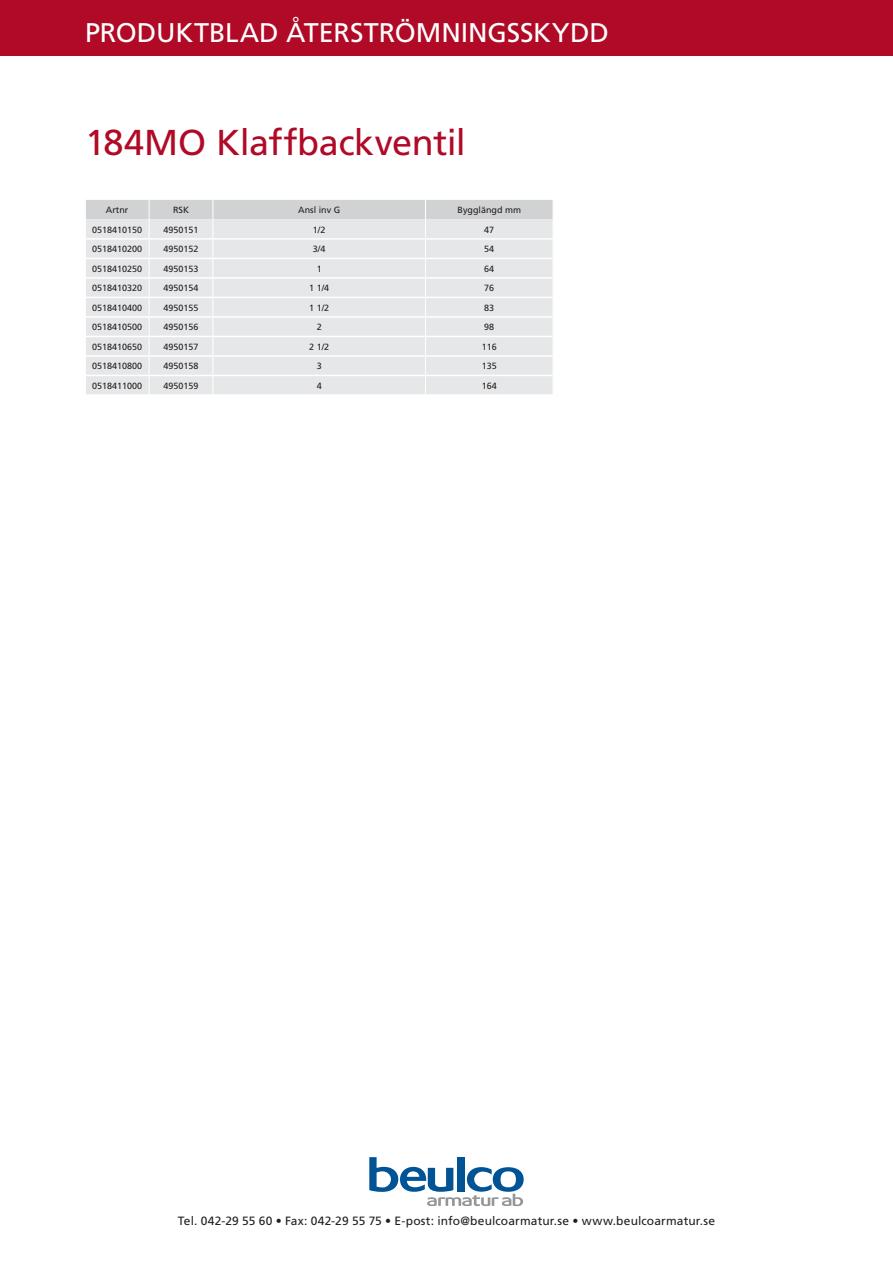
<style>
.page{position:relative;width:893px;height:1263px;background:#fff}
.page>*{position:absolute;margin:0;border:0;box-sizing:border-box;transform-origin:0 0}
.Artikelgrupp{font:36px "Frutiger LT Std";letter-spacing:-.01em;color:#b00a27}
.t1{font:27px "Frutiger LT Std";letter-spacing:-.005em;color:#fff}
.t2{font:12px "Frutiger LT Std";letter-spacing:.01em;color:#231f20}
.TabelltextC{font:9px "Frutiger LT Std";color:#231f20}
.Artnr{font:9px "Frutiger LT Std";color:#231f20}
.TabellrubrikC{font:9px "Frutiger LT Std";color:#231f20}
</style>
<div class="page">
<div style="left:0;top:0;width:893px;height:55px;background:#b00a27"></div>
<svg style="left:369px;top:1157px;width:155px;height:49px"></svg>
<svg style="left:86px;top:200px;width:467px;height:194px;background:#e5e6e8"></svg>
<hr style="left:425px;top:238px;width:128px;height:2px;background:#fff">
<hr style="left:425px;top:258px;width:128px;height:1px;background:#fff">
<hr style="left:425px;top:277px;width:128px;height:2px;background:#fff">
<hr style="left:425px;top:297px;width:128px;height:1px;background:#fff">
<hr style="left:425px;top:316px;width:128px;height:2px;background:#fff">
<hr style="left:425px;top:336px;width:128px;height:1px;background:#fff">
<hr style="left:425px;top:355px;width:128px;height:2px;background:#fff">
<hr style="left:425px;top:375px;width:128px;height:1px;background:#fff">
<h2 class="t1" style="left:85px;top:16px;width:504px">PRODUKTBLAD Återströmningsskydd</h2>
<p class="Artikelgrupp" style="left:85px;top:121px;width:382px">184M O Klaffbackventil</p>
<p class="TabellrubrikC" style="left:106px;top:205px;width:24px">Artnr</p>
<p class="TabellrubrikC" style="left:173px;top:205px;width:18px">RSK</p>
<p class="TabellrubrikC" style="left:298px;top:205px;width:42px">Ansl inv G</p>
<p class="TabellrubrikC" style="left:458px;top:205px;width:65px">Bygglängd mm</p>
<p class="Artnr" style="left:92px;top:224px;width:52px">0518410150</p>
<p class="TabelltextC" style="left:163px;top:224px;width:37px">4950151</p>
<p class="TabelltextC" style="left:313px;top:224px;width:14px">1/2</p>
<p class="TabelltextC" style="left:484px;top:224px;width:12px">47</p>
<p class="Artnr" style="left:92px;top:244px;width:52px">0518410200</p>
<p class="TabelltextC" style="left:163px;top:244px;width:37px">4950152</p>
<p class="TabelltextC" style="left:313px;top:244px;width:14px">3/4</p>
<p class="TabelltextC" style="left:484px;top:244px;width:12px">54</p>
<p class="Artnr" style="left:92px;top:263px;width:52px">0518410250</p>
<p class="TabelltextC" style="left:163px;top:263px;width:37px">4950153</p>
<p class="TabelltextC" style="left:317px;top:263px;width:7px">1</p>
<p class="TabelltextC" style="left:484px;top:263px;width:12px">64</p>
<p class="Artnr" style="left:92px;top:283px;width:52px">0518410320</p>
<p class="TabelltextC" style="left:163px;top:283px;width:37px">4950154</p>
<p class="TabelltextC" style="left:309px;top:283px;width:22px">1 1/4</p>
<p class="TabelltextC" style="left:484px;top:283px;width:12px">76</p>
<p class="Artnr" style="left:92px;top:302px;width:52px">0518410400</p>
<p class="TabelltextC" style="left:163px;top:302px;width:37px">4950155</p>
<p class="TabelltextC" style="left:309px;top:302px;width:22px">1 1/2</p>
<p class="TabelltextC" style="left:484px;top:302px;width:12px">83</p>
<p class="Artnr" style="left:92px;top:322px;width:52px">0518410500</p>
<p class="TabelltextC" style="left:163px;top:322px;width:37px">4950156</p>
<p class="TabelltextC" style="left:317px;top:322px;width:7px">2</p>
<p class="TabelltextC" style="left:484px;top:322px;width:12px">98</p>
<p class="Artnr" style="left:92px;top:341px;width:52px">0518410650</p>
<p class="TabelltextC" style="left:163px;top:341px;width:37px">4950157</p>
<p class="TabelltextC" style="left:309px;top:341px;width:22px">2 1/2</p>
<p class="TabelltextC" style="left:482px;top:341px;width:17px">116</p>
<p class="Artnr" style="left:92px;top:361px;width:52px">0518410800</p>
<p class="TabelltextC" style="left:163px;top:361px;width:37px">4950158</p>
<p class="TabelltextC" style="left:317px;top:361px;width:7px">3</p>
<p class="TabelltextC" style="left:482px;top:361px;width:17px">135</p>
<p class="Artnr" style="left:92px;top:380px;width:52px">0518411000</p>
<p class="TabelltextC" style="left:163px;top:380px;width:37px">4950159</p>
<p class="TabelltextC" style="left:317px;top:380px;width:7px">4</p>
<p class="TabelltextC" style="left:482px;top:380px;width:17px">164</p>
<h3 class="t2" style="left:178px;top:1214px;width:539px">Tel. 042-29 55 60 • Fax: 042-29 55 75 • E-post: info@beulcoarmatur.se • www.beulcoarmatur.se</h3>
</div>
